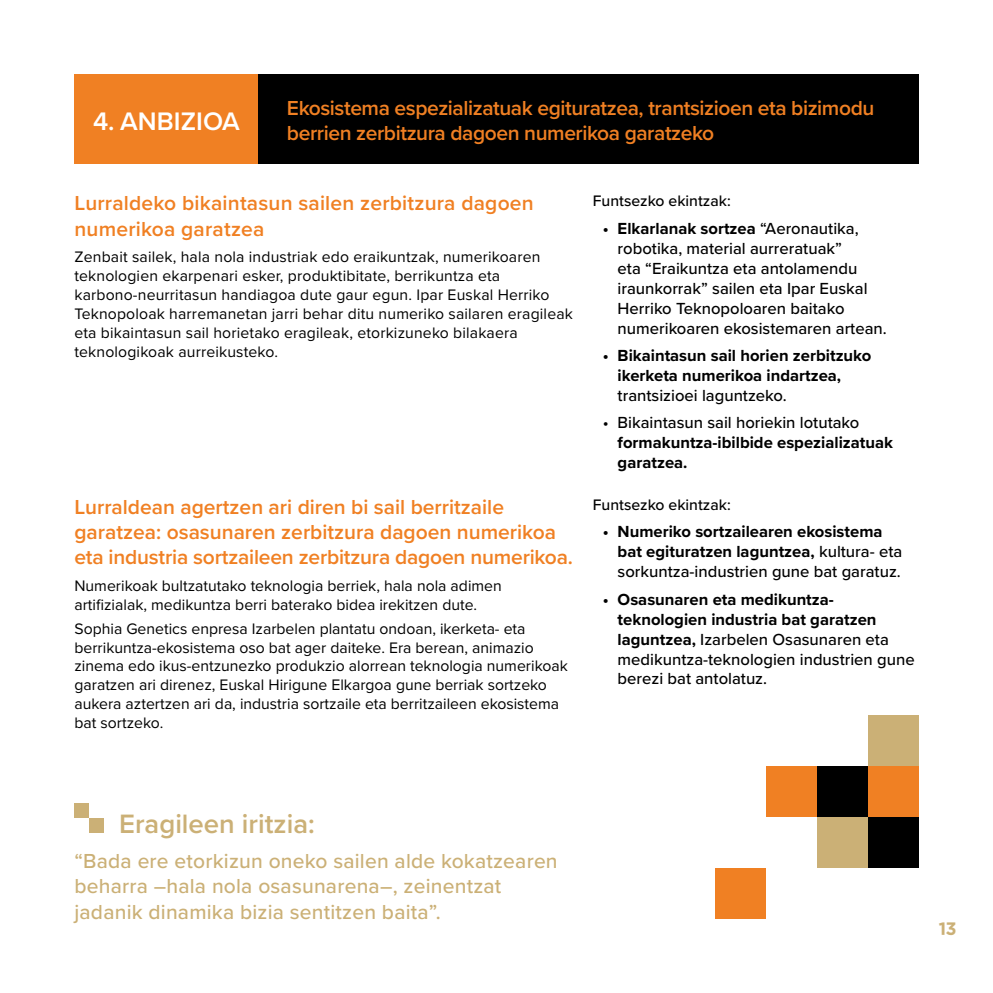
<style>
.page{position:relative;width:993px;height:993px;background:#fff}
.page>*{position:absolute;margin:0;border:0;box-sizing:border-box;transform-origin:0 0}
.t1{font:600 27.47px "Proxima Nova";color:#cbb076}
.t2{font:600 26.25px "Proxima Nova";color:#fff}
.t3{font:600 21px/25.2px "Proxima Nova";letter-spacing:-.01em;color:#f08023}
.t4{font:500 21px/25.2px "Proxima Nova";letter-spacing:.01em;color:#cbb076}
.t5{font:600 21px/25.2px "Proxima Nova";letter-spacing:.01em;color:#f08023}
.t6{font:19.25px "Arkam";color:#cbb076}
.t7{font:500 16.62px/19.9px "Proxima Nova";color:#000}
.t8{font:700 16.62px/19.9px "Proxima Nova";color:#000}
.t9{font:15.75px/18.9px "Proxima Nova";color:#000}
.t10{font:500 15.75px "Proxima Nova";color:#000}
.s1{font-weight:700}
.s2{font-weight:500}
</style>
<div class="page">
<div style="left:867px;top:765px;width:51px;height:51px;background:#f08023"></div>
<div style="left:765px;top:765px;width:51px;height:51px;background:#f08023"></div>
<div style="left:714px;top:867px;width:51px;height:51px;background:#f08023"></div>
<div style="left:816px;top:816px;width:51px;height:51px;background:#cbb076"></div>
<div style="left:867px;top:816px;width:51px;height:51px;background:#000"></div>
<div style="left:816px;top:765px;width:51px;height:51px;background:#000"></div>
<div style="left:867px;top:714px;width:51px;height:51px;background:#cbb076"></div>
<div style="left:74px;top:74px;width:184px;height:90px;background:#f08023"></div>
<div style="left:258px;top:74px;width:660px;height:90px;background:#000"></div>
<div style="left:74px;top:802px;width:15px;height:15px;background:#cbb076"></div>
<div style="left:89px;top:817px;width:15px;height:15px;background:#cbb076"></div>
<h2 class="t2" style="left:93px;top:101px;width:148px">4. ANBIZIOA</h2>
<h3 class="t3" style="left:287px;top:95px;width:588px">Ekosistema espezializatuak egituratzea, trantsizioen eta bizimodu berrien zerbitzura dagoen numerikoa garatzeko</h3>
<h3 class="t5" style="left:74px;top:190px;width:460px">Lurraldeko bikaintasun sailen zerbitzura dagoen numerikoa garatzea</h3>
<p class="t9" style="left:74px;top:246px;width:500px">Zenbait sailek, hala nola industriak edo eraikuntzak, numerikoaren teknologien ekarpenari esker, produktibitate, berrikuntza eta karbono-neurritasun handiagoa dute gaur egun. Ipar Euskal Herriko Teknopoloak harremanetan jarri behar ditu numeriko sailaren eragileak eta bikaintasun sail horietako eragileak, etorkizuneko bilakaera teknologikoak aurreikusteko.</p>
<h3 class="t3" style="left:74px;top:493px;width:500px">Lurraldean agertzen ari diren bi sail berritzaile garatzea: osasunaren zerbitzura dagoen numerikoa eta industria sortzaileen zerbitzura dagoen numerikoa.</h3>
<p class="t9" style="left:74px;top:575px;width:429px">Numerikoak bultzatutako teknologia berriek, hala nola adimen artifizialak, medikuntza berri baterako bidea irekitzen dute.</p>
<p class="t9" style="left:74px;top:618px;width:494px">Sophia Genetics enpresa Izarbelen plantatu ondoan, ikerketa- eta berrikuntza-ekosistema oso bat ager daiteke. Era berean, animazio zinema edo ikus-entzunezko produkzio alorrean teknologia numerikoak garatzen ari direnez, Euskal Hirigune Elkargoa gune berriak sortzeko aukera aztertzen ari da, industria sortzaile eta berritzaileen ekosistema bat sortzeko.</p>
<p class="t10" style="left:592px;top:189px;width:139px">Funtsezko ekintzak:</p>
<p class="t7" style="left:617px;top:217px;width:270px;text-indent:-15px"><span class="s1">• Elkarlanak sortzea</span> “Aeronautika, robotika, material aurreratuak”<br>eta “Eraikuntza eta antolamendu iraunkorrak” sailen eta Ipar Euskal Herriko Teknopoloaren baitako numerikoaren ekosistemaren artean.</p>
<p class="t8" style="left:617px;top:345px;width:255px;text-indent:-15px">• Bikaintasun sail horien zerbitzuko ikerketa numerikoa indartzea,</p>
<p class="t7" style="left:617px;top:384px;width:171px">trantsizioei laguntzeko.</p>
<p class="t7" style="left:602px;top:412px;width:258px">• Bikaintasun sail horiekin lotutako</p>
<p class="t8" style="left:617px;top:432px;width:277px">formakuntza-ibilbide espezializatuak garatzea.</p>
<p class="t10" style="left:592px;top:492px;width:139px">Funtsezko ekintzak:</p>
<p class="t8" style="left:617px;top:521px;width:286px;text-indent:-15px">• Numeriko sortzailearen ekosistema bat egituratzen laguntzea, <span class="s2">kultura- eta sorkuntza-industrien gune bat garatuz.</span></p>
<p class="t7" style="left:617px;top:588px;width:298px;text-indent:-15px"><span class="s1">• Osasunaren eta medikuntza&shy;teknologien industria bat garatzen laguntzea,</span> Izarbelen Osasunaren eta medikuntza-teknologien industrien gune berezi bat antolatuz.</p>
<h1 class="t1" style="left:119px;top:802px;width:197px">Eragileen iritzia:</h1>
<h3 class="t4" style="left:74px;top:847px;width:484px">“Bada ere etorkizun oneko sailen alde kokatzearen beharra –hala nola osasunarena–, zeinentzat jadanik dinamika bizia sentitzen baita”.</h3>
<p class="t6" style="left:938px;top:919px;width:20px">13</p>
</div>
